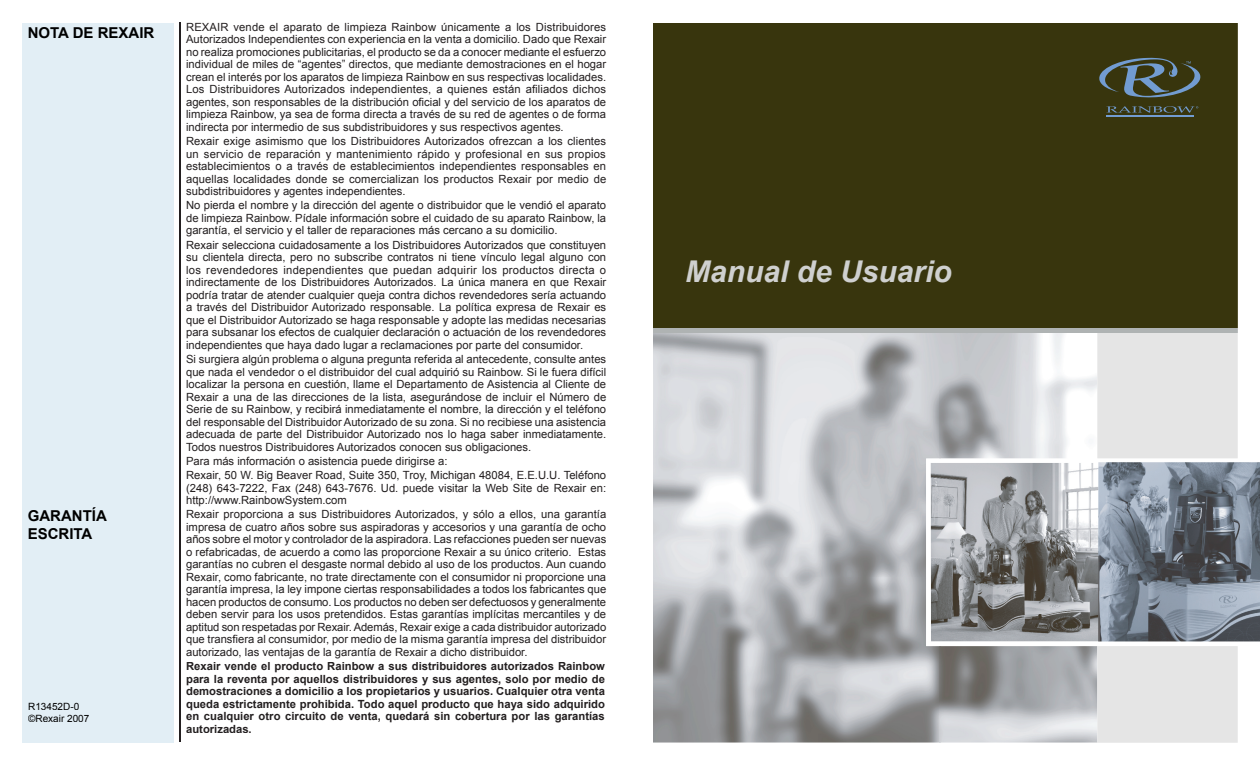
<style>
.page{position:relative;width:1260px;height:765px;background:#fff}
.page>*{position:absolute;margin:0;border:0;box-sizing:border-box;transform-origin:0 0}
.t1{font:italic 700 30px "Arial";color:#cfd0cf}
.t2{font:700 15px/18px "Arial";color:#000}
.t3{font:11.25px/12.5px "Arial";color:#231f20;text-align:justify}
.t4{font:700 11.25px/12.5px "Arial";color:#231f20;text-align:justify}
.t5{font:10px/12px "Arial";color:#000}
</style>
<div class="page">
<div style="left:22px;top:23px;width:152px;height:719px;background:#e2eef5"></div>
<hr style="left:179px;top:22px;width:2px;height:720px;background:#231f20">
<img style="left:653px;top:333px;width:287px;height:410px">
<img style="left:940px;top:646px;width:157px;height:97px">
<div style="left:652px;top:23px;width:586px;height:308px;background:#38350d"></div>
<hr style="left:1107px;top:115px;width:87px;height:2px;background:#729cd1">
<svg style="left:1106px;top:106px;width:92px;height:7px"></svg>
<svg style="left:1099px;top:58px;width:102px;height:40px"></svg>
<div style="left:1097px;top:333px;width:141px;height:410px;background:#e5e5e5"></div>
<div style="left:652px;top:328px;width:586px;height:5px;background:#afb3b3"></div>
<div style="left:614px;top:0;width:39px;height:765px;background:#fff"></div>
<svg style="left:926px;top:459px;width:312px;height:187px"></svg>
<img style="left:931px;top:462px;width:329px;height:180px">
<img style="left:1098px;top:463px;width:1px;height:178px">
<h2 class="t2" style="left:28px;top:25px;width:128px">NOTA DE REXAIR</h2>
<h2 class="t2" style="left:28px;top:507px;width:81px">GARANTÍA<br>ESCRITA</h2>
<p class="t5" style="left:28px;top:700px;width:63px">R13452D-0 ©Rexair 2007</p>
<p class="t3" style="left:186px;top:21px;width:422px">REXAIR vende el aparato de limpieza Rainbow únicamente a los Distribuidores Autorizados Independientes con experiencia en la venta a domicilio. Dado que Rexair no realiza promociones publicitarias, el producto se da a conocer mediante el esfuerzo individual de miles de “agentes” directos, que mediante demostraciones en el hogar crean el interés por los aparatos de limpieza Rainbow en sus respectivas localidades.<br>Los Distribuidores Autorizados independientes, a quienes están afiliados dichos agentes, son responsables de la distribución oficial y del servicio de los aparatos de limpieza Rainbow, ya sea de forma directa a través de su red de agentes o de forma indirecta por intermedio de sus subdistribuidores y sus respectivos agentes.</p>
<p class="t3" style="left:186px;top:135px;width:422px">Rexair exige asimismo que los Distribuidores Autorizados ofrezcan a los clientes un servicio de reparación y mantenimiento rápido y profesional en sus propios establecimientos o a través de establecimientos independientes responsables en aquellas localidades donde se comercializan los productos Rexair por medio de subdistribuidores y agentes independientes.</p>
<p class="t3" style="left:186px;top:199px;width:422px">No pierda el nombre y la dirección del agente o distribuidor que le vendió el aparato de limpieza Rainbow. Pídale información sobre el cuidado de su aparato Rainbow, la garantía, el servicio y el taller de reparaciones más cercano a su domicilio.</p>
<p class="t3" style="left:186px;top:239px;width:422px">Rexair selecciona cuidadosamente a los Distribuidores Autorizados que constituyen su clientela directa, pero no subscribe contratos ni tiene vínculo legal alguno con los revendedores independientes que puedan adquirir los productos directa o indirectamente de los Distribuidores Autorizados. La única manera en que Rexair podría tratar de atender cualquier queja contra dichos revendedores sería actuando a través del Distribuidor Autorizado responsable. La política expresa de Rexair es que el Distribuidor Autorizado se haga responsable y adopte las medidas necesarias para subsanar los efectos de cualquier declaración o actuación de los revendedores independientes que haya dado lugar a reclamaciones por parte del consumidor.</p>
<p class="t3" style="left:186px;top:353px;width:422px">Si surgiera algún problema o alguna pregunta referida al antecedente, consulte antes que nada el vendedor o el distribuidor del cual adquirió su Rainbow. Si le fuera difícil localizar la persona en cuestión, llame el Departamento de Asistencia al Cliente de Rexair a una de las direcciones de la lista, asegurándose de incluir el Número de Serie de su Rainbow, y recibirá inmediatamente el nombre, la dirección y el teléfono del responsable del Distribuidor Autorizado de su zona. Si no recibiese una asistencia adecuada de parte del Distribuidor Autorizado nos lo haga saber inmediatamente.<br>Todos nuestros Distribuidores Autorizados conocen sus obligaciones.</p>
<p class="t3" style="left:186px;top:454px;width:422px;line-height:14.2px">Para más información o asistencia puede dirigirse a:<br>Rexair, 50 W. Big Beaver Road, Suite 350, Troy, Michigan 48084, E.E.U.U. Teléfono</p>
<p class="t3" style="left:186px;top:482px;width:422px">(248) 643-7222, Fax (248) 643-7676. Ud. puede visitar la Web Site de Rexair en: http://www.RainbowSystem.com</p>
<p class="t3" style="left:186px;top:508px;width:422px">Rexair proporciona a sus Distribuidores Autorizados, y sólo a ellos, una garantía impresa de cuatro años sobre sus aspiradoras y accesorios y una garantía de ocho años sobre el motor y controlador de la aspiradora. Las refacciones pueden ser nuevas o refabricadas, de acuerdo a como las proporcione Rexair a su único criterio. Estas garantías no cubren el desgaste normal debido al uso de los productos. Aun cuando Rexair, como fabricante, no trate directamente con el consumidor ni proporcione una garantía impresa, la ley impone ciertas responsabilidades a todos los fabricantes que hacen productos de consumo. Los productos no deben ser defectuosos y generalmente deben servir para los usos pretendidos. Estas garantías implícitas mercantiles y de aptitud son respetadas por Rexair. Además, Rexair exige a cada distribuidor autorizado que transfiera al consumidor, por medio de la misma garantía impresa del distribuidor autorizado, las ventajas de la garantía de Rexair a dicho distribuidor.</p>
<p class="t4" style="left:186px;top:660px;width:420px">Rexair vende el producto Rainbow a sus distribuidores autorizados Rainbow para la reventa por aquellos distribuidores y sus agentes, solo por medio de demostraciones a domicilio a los propietarios y usuarios. Cualquier otra venta queda estrictamente prohibida. Todo aquel producto que haya sido adquirido en cualquier otro circuito de venta, quedará sin cobertura por las garantías autorizadas.</p>
<h1 class="t1" style="left:685px;top:252px;width:268px">Manual de Usuario</h1>
</div>
